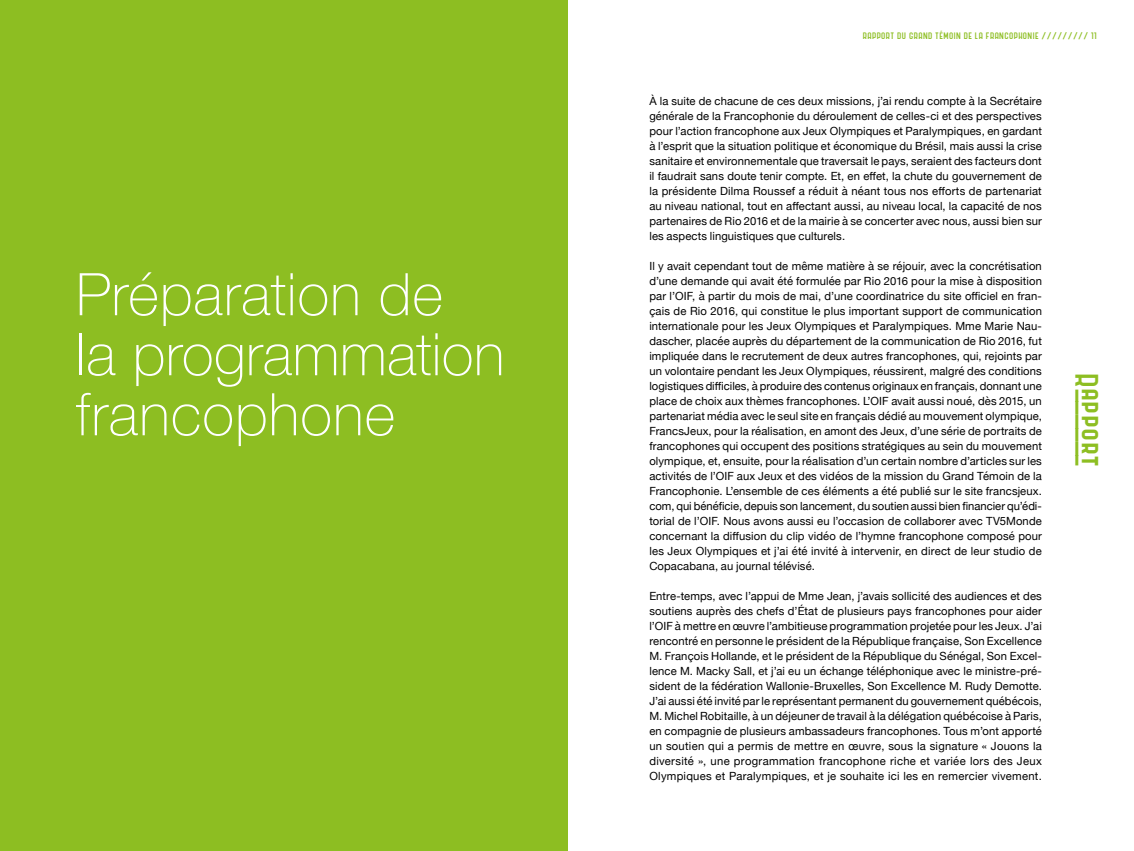
<style>
.page{position:relative;width:1134px;height:851px;background:#fff}
.page>*{position:absolute;margin:0;border:0;box-sizing:border-box;transform-origin:0 0}
.t1{font:100 58.75px/60px "Helvetica Neue";letter-spacing:.015em;color:#fff}
.t2{font:32.5px "Letreiro Basic";letter-spacing:-.01em;color:#8dbe22}
.t3{font:11.25px/15px "Helvetica Neue";letter-spacing:.015em;color:#000;text-align:justify}
.t4{font:9.38px "Letreiro Basic";letter-spacing:.02em;color:#8dbe22}
</style>
<div class="page">
<div style="left:0;top:0;width:568px;height:850px;background:#8dbe22"></div>
<h1 class="t1" style="left:76px;top:262px;width:430px">Préparation de<br>la programmation francophone</h1>
<p class="t4" style="left:863px;top:29px;width:236px">RAPPORT DU GRAND TÉMOIN DE LA FRANCOPHONIE ///////// 11</p>
<p class="t3" style="left:649px;top:94px;width:394px">À la suite de chacune de ces deux missions, j’ai rendu compte à la Secrétaire générale de la Francophonie du déroulement de celles-ci et des perspectives pour l’action francophone aux Jeux Olympiques et Paralympiques, en gardant à l’esprit que la situation politique et économique du Brésil, mais aussi la crise sanitaire et environnementale que traversait le pays, seraient des facteurs dont il faudrait sans doute tenir compte. Et, en effet, la chute du gouvernement de la présidente Dilma Roussef a réduit à néant tous nos efforts de partenariat au niveau national, tout en affectant aussi, au niveau local, la capacité de nos partenaires de Rio 2016 et de la mairie à se concerter avec nous, aussi bien sur les aspects linguistiques que culturels.</p>
<p class="t3" style="left:649px;top:259px;width:394px">Il y avait cependant tout de même matière à se réjouir, avec la concrétisation d’une demande qui avait été formulée par Rio 2016 pour la mise à disposition par l’OIF, à partir du mois de mai, d’une coordinatrice du site officiel en fran&shy;çais de Rio 2016, qui constitue le plus important support de communication internationale pour les Jeux Olympiques et Paralympiques. Mme Marie Nau&shy;dascher, placée auprès du département de la communication de Rio 2016, fut impliquée dans le recrutement de deux autres francophones, qui, rejoints par un volontaire pendant les Jeux Olympiques, réussirent, malgré des conditions logistiques difficiles, à produire des contenus originaux en français, donnant une place de choix aux thèmes francophones. L’OIF avait aussi noué, dès 2015, un partenariat média avec le seul site en français dédié au mouvement olympique, FrancsJeux, pour la réalisation, en amont des Jeux, d’une série de portraits de francophones qui occupent des positions stratégiques au sein du mouvement olympique, et, ensuite, pour la réalisation d’un certain nombre d’articles sur les activités de l’OIF aux Jeux et des vidéos de la mission du Grand Témoin de la Francophonie. L’ensemble de ces éléments a été publié sur le site francsjeux. com, qui bénéficie, depuis son lancement, du soutien aussi bien financier qu’édi&shy;torial de l’OIF. Nous avons aussi eu l’occasion de collaborer avec TV5Monde concernant la diffusion du clip vidéo de l’hymne francophone composé pour les Jeux Olympiques et j’ai été invité à intervenir, en direct de leur studio de Copacabana, au journal télévisé.</p>
<p class="t3" style="left:649px;top:589px;width:394px">Entre-temps, avec l’appui de Mme Jean, j’avais sollicité des audiences et des soutiens auprès des chefs d’État de plusieurs pays francophones pour aider l’OIF à mettre en œuvre l’ambitieuse programmation projetée pour les Jeux. J’ai rencontré en personne le président de la République française, Son Excellence M. François Hollande, et le président de la République du Sénégal, Son Excel&shy;lence M. Macky Sall, et j’ai eu un échange téléphonique avec le ministre-pré&shy;sident de la fédération Wallonie-Bruxelles, Son Excellence M. Rudy Demotte.<br>J’ai aussi été invité par le représentant permanent du gouvernement québécois, M. Michel Robitaille, à un déjeuner de travail à la délégation québécoise à Paris, en compagnie de plusieurs ambassadeurs francophones. Tous m’ont apporté un soutien qui a permis de mettre en œuvre, sous la signature « Jouons la diversité », une programmation francophone riche et variée lors des Jeux Olympiques et Paralympiques, et je souhaite ici les en remercier vivement.</p>
<h2 class="t2" style="left:1110px;top:372px;width:97px;rotate:90deg">Rapport</h2>
</div>
